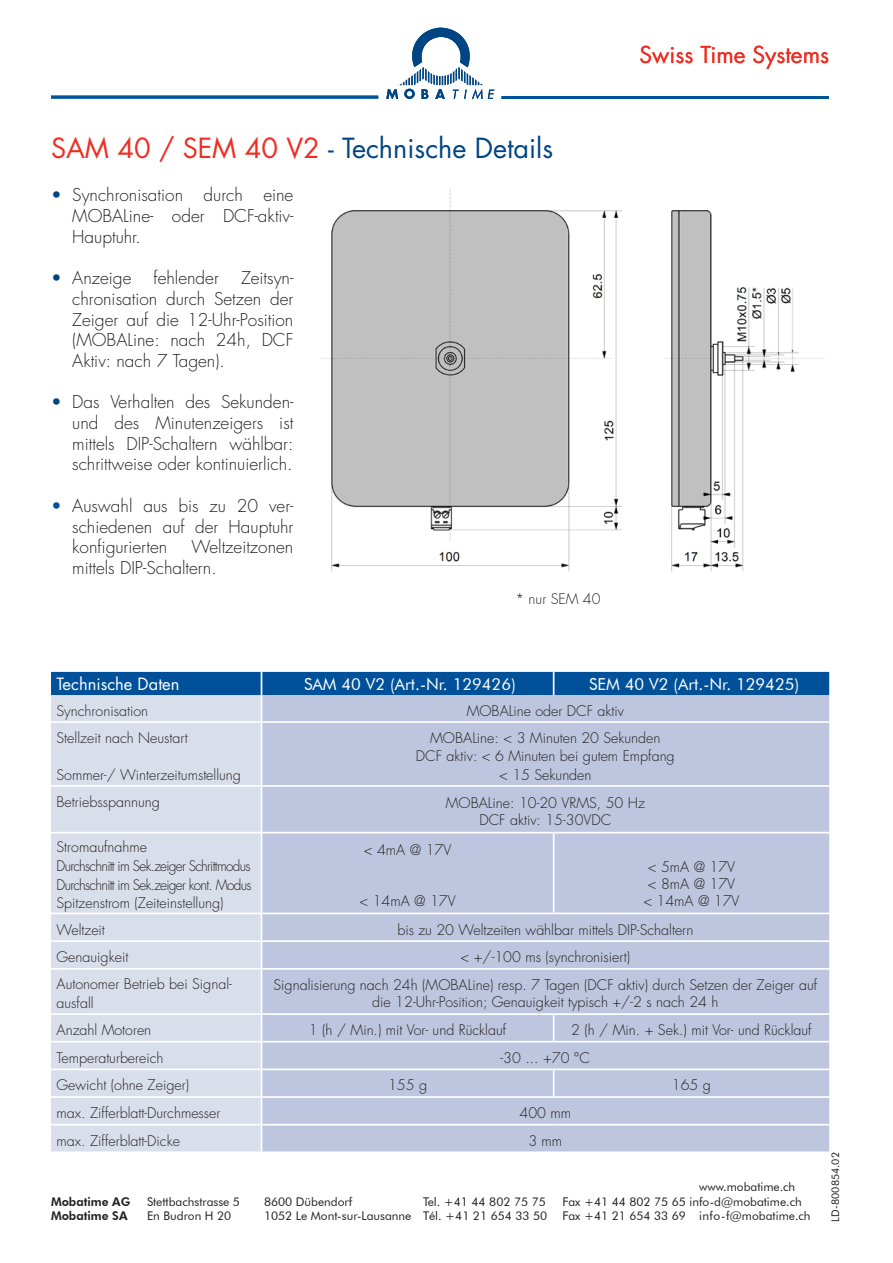
<style>
.page{position:relative;width:893px;height:1263px;background:#fff}
.page>*{position:absolute;margin:0;border:0;box-sizing:border-box;transform-origin:0 0}
.titel2{font:27px "Futura Std";color:#004583}
.t1{font:22.65px "Futura";color:#ee2e22}
.Titelseitentext{font:300 17.25px/20.7px "Futura Std";color:#231f20;text-align:justify}
.t2{font:16.5px "Futura BT";color:#fff}
.Tabellen_Headlines{font:16.5px "Futura Std";color:#fff}
.Textkörper{font:300 14.25px/17.1px "Futura Std";color:#231f20;text-align:center}
.Textkörper-2{font:300 14.25px/18.8px "Futura Std";letter-spacing:-.05em;color:#231f20}
.Headlines_im_Fliesst{font:300 14.25px "Futura Std";color:#231f20}
.klein{font:12px "Futura BT";color:#231f20}
.klein-2{font:800 12px "Futura BT";color:#231f20}
.Text3{font:10.5px "Futura BT";color:#231f20}
.s1{color:#ee2e22}
.s2{color:#004583}
.s3{color:#01529a}
</style>
<div class="page">
<img style="left:321px;top:189px;width:503px;height:383px">
<svg style="left:386px;top:28px;width:108px;height:71px"></svg>
<hr style="left:51px;top:96px;width:327px;height:3px;background:#01529a">
<hr style="left:501px;top:96px;width:328px;height:3px;background:#01529a">
<div style="left:51px;top:723px;width:210px;height:428px;background:#d9deeb"></div>
<div style="left:262px;top:723px;width:567px;height:428px;background:#bdc6de"></div>
<hr style="left:51px;top:785px;width:210px;height:2px;background:#fff">
<hr style="left:262px;top:785px;width:292px;height:2px;background:#fff">
<hr style="left:554px;top:785px;width:275px;height:2px;background:#fff">
<hr style="left:51px;top:832px;width:210px;height:1px;background:#fff">
<hr style="left:262px;top:832px;width:292px;height:1px;background:#fff">
<hr style="left:554px;top:832px;width:275px;height:1px;background:#fff">
<hr style="left:51px;top:912px;width:210px;height:2px;background:#fff">
<hr style="left:262px;top:912px;width:292px;height:2px;background:#fff">
<hr style="left:554px;top:912px;width:275px;height:2px;background:#fff">
<hr style="left:51px;top:940px;width:210px;height:2px;background:#fff">
<hr style="left:262px;top:940px;width:292px;height:2px;background:#fff">
<hr style="left:554px;top:940px;width:275px;height:2px;background:#fff">
<hr style="left:51px;top:968px;width:210px;height:2px;background:#fff">
<hr style="left:262px;top:968px;width:292px;height:2px;background:#fff">
<hr style="left:554px;top:968px;width:275px;height:2px;background:#fff">
<hr style="left:51px;top:1013px;width:210px;height:2px;background:#fff">
<hr style="left:262px;top:1013px;width:292px;height:2px;background:#fff">
<hr style="left:554px;top:1013px;width:275px;height:2px;background:#fff">
<hr style="left:51px;top:1041px;width:210px;height:1px;background:#fff">
<hr style="left:262px;top:1041px;width:292px;height:1px;background:#fff">
<hr style="left:554px;top:1041px;width:275px;height:1px;background:#fff">
<hr style="left:51px;top:1068px;width:210px;height:2px;background:#fff">
<hr style="left:262px;top:1068px;width:292px;height:2px;background:#fff">
<hr style="left:554px;top:1068px;width:275px;height:2px;background:#fff">
<hr style="left:51px;top:1096px;width:210px;height:2px;background:#fff">
<hr style="left:262px;top:1096px;width:292px;height:2px;background:#fff">
<hr style="left:554px;top:1096px;width:275px;height:2px;background:#fff">
<hr style="left:51px;top:1124px;width:210px;height:1px;background:#fff">
<hr style="left:262px;top:1124px;width:292px;height:1px;background:#fff">
<hr style="left:554px;top:1124px;width:275px;height:1px;background:#fff">
<svg style="left:553px;top:1015px;width:1px;height:26px"></svg>
<svg style="left:553px;top:1070px;width:1px;height:26px"></svg>
<hr style="left:553px;top:833px;width:1px;height:79px;background:#fff">
<svg style="left:51px;top:672px;width:778px;height:50px;background:#6b94c1"></svg>
<p class="titel2" style="left:51px;top:131px;width:504px"><span class="s1">SAM 40 / SEM 40 V2</span> - Technische Details</p>
<p class="Titelseitentext" style="left:72px;top:185px;width:223px;text-indent:-21px"><span class="s2">•</span> Synchronisation durch eine MOBALine- oder DCF-aktiv-Hauptuhr.</p>
<p class="Titelseitentext" style="left:51px;top:268px;width:82px"><span class="s2">•</span> Anzeige</p>
<p class="Titelseitentext" style="left:154px;top:268px;width:67px">fehlender</p>
<p class="Titelseitentext" style="left:72px;top:268px;width:223px;text-indent:169px">Zeitsyn&shy;chronisation durch Setzen der Zeiger auf die 12-Uhr-Position (MOBALine: nach 24h, DCF Aktiv: nach 7 Tagen).</p>
<p class="Titelseitentext" style="left:72px;top:392px;width:223px;text-indent:-21px"><span class="s2">•</span> Das Verhalten des Sekunden&shy;und des Minutenzeigers ist mittels DIP-Schaltern wählbar: schrittweise oder kontinuierlich.</p>
<p class="Titelseitentext" style="left:72px;top:496px;width:223px;text-indent:-21px"><span class="s3">•</span> Auswahl aus bis zu 20 ver&shy;schiedenen auf der Hauptuhr konfigurierten</p>
<p class="Titelseitentext" style="left:72px;top:537px;width:223px;text-indent:119px">Weltzeitzonen mittels DIP-Schaltern.</p>
<p class="Headlines_im_Fliesst" style="left:515px;top:591px;width:87px">* nur SEM 40</p>
<h2 class="t1" style="left:639px;top:39px;width:191px">Swiss Time Systems</h2>
<p class="Tabellen_Headlines" style="left:57px;top:674px;width:125px">Technische Daten</p>
<p class="t2" style="left:304px;top:674px;width:213px">SAM 40 V2 (Art.-Nr. 129426)</p>
<p class="t2" style="left:589px;top:674px;width:212px">SEM 40 V2 (Art.-Nr. 129425)</p>
<p class="Textkörper" style="left:57px;top:703px;width:93px">Synchronisation</p>
<p class="Textkörper" style="left:467px;top:703px;width:159px">MOBALine oder DCF aktiv</p>
<p class="Textkörper" style="left:57px;top:729px;width:133px">Stellzeit nach Neustart</p>
<p class="Textkörper" style="left:57px;top:767px;width:186px">Sommer-/ Winterzeitumstellung</p>
<p class="Textkörper" style="left:430px;top:729px;width:232px">MOBALine: &lt; 3 Minuten 20 Sekunden</p>
<p class="Textkörper" style="left:416px;top:748px;width:260px">DCF aktiv: &lt; 6 Minuten bei gutem Empfang</p>
<p class="Textkörper" style="left:499px;top:767px;width:94px">&lt; 15 Sekunden</p>
<p class="Textkörper" style="left:57px;top:794px;width:105px">Betriebsspannung</p>
<p class="Textkörper" style="left:446px;top:795px;width:201px">MOBALine: 10-20 VRMS, 50 Hz</p>
<p class="Textkörper" style="left:479px;top:812px;width:133px">DCF aktiv: 15-30VDC</p>
<p class="Textkörper-2" style="left:57px;top:838px;width:197px">Stromaufnahme<br>Durchschnitt im Sek.zeiger Schrittmodus Durchschnitt im Sek.zeiger kont. Modus Spitzenstrom (Zeiteinstellung)</p>
<p class="Textkörper" style="left:364px;top:841px;width:89px">&lt; 4mA @ 17V</p>
<p class="Textkörper" style="left:643px;top:858px;width:98px">&lt; 5mA @ 17V &lt; 8mA @ 17V &lt; 14mA @ 17V</p>
<p class="Textkörper" style="left:359px;top:893px;width:98px">&lt; 14mA @ 17V</p>
<p class="Textkörper" style="left:57px;top:921px;width:50px">Weltzeit</p>
<p class="Textkörper" style="left:397px;top:921px;width:297px">bis zu 20 Weltzeiten wählbar mittels DIP-Schaltern</p>
<p class="Textkörper" style="left:57px;top:949px;width:73px">Genauigkeit</p>
<p class="Textkörper" style="left:460px;top:949px;width:171px">&lt; +/-100 ms (synchronisiert)</p>
<p class="Textkörper" style="left:57px;top:975px;width:177px;line-height:18.8px;text-align:left">Autonomer Betrieb bei Signal&shy;ausfall</p>
<p class="Textkörper" style="left:274px;top:977px;width:545px">Signalisierung nach 24h (MOBALine) resp. 7 Tagen (DCF aktiv) durch Setzen der Zeiger auf die 12-Uhr-Position; Genauigkeit typisch +/-2 s nach 24 h</p>
<p class="Textkörper" style="left:57px;top:1022px;width:96px">Anzahl Motoren</p>
<p class="Textkörper" style="left:309px;top:1022px;width:199px">1 (h / Min.) mit Vor- und Rücklauf</p>
<p class="Textkörper" style="left:571px;top:1022px;width:242px">2 (h / Min. + Sek.) mit Vor- und Rücklauf</p>
<p class="Textkörper" style="left:57px;top:1049px;width:109px">Temperaturbereich</p>
<p class="Textkörper" style="left:501px;top:1049px;width:91px">-30 ... +70 °C</p>
<p class="Textkörper" style="left:57px;top:1077px;width:134px">Gewicht (ohne Zeiger)</p>
<p class="Textkörper" style="left:388px;top:1077px;width:41px">155 g</p>
<p class="Textkörper" style="left:672px;top:1077px;width:41px">165 g</p>
<p class="Textkörper" style="left:57px;top:1105px;width:165px">max. Zifferblatt-Durchmesser</p>
<p class="Textkörper" style="left:520px;top:1105px;width:53px">400 mm</p>
<p class="Textkörper" style="left:57px;top:1132px;width:125px">max. Zifferblatt-Dicke</p>
<p class="Textkörper" style="left:528px;top:1132px;width:35px">3 mm</p>
<p class="klein" style="left:699px;top:1180px;width:98px">www.mobatime.ch</p>
<p class="klein-2" style="left:51px;top:1194px;width:81px">Mobatime AG</p>
<p class="klein" style="left:147px;top:1194px;width:95px">Stettbachstrasse 5</p>
<p class="klein" style="left:264px;top:1194px;width:90px">8600 Dübendorf</p>
<p class="klein" style="left:423px;top:1194px;width:124px">Tel. +41 44 802 75 75</p>
<p class="klein" style="left:563px;top:1194px;width:241px">Fax +41 44 802 75 65 info-d@mobatime.ch</p>
<p class="klein-2" style="left:51px;top:1208px;width:78px">Mobatime SA</p>
<p class="klein" style="left:147px;top:1208px;width:86px">En Budron H 20</p>
<p class="klein" style="left:264px;top:1208px;width:285px">1052 Le Mont-sur-Lausanne Tél. +41 21 654 33 50</p>
<p class="klein" style="left:563px;top:1208px;width:250px">Fax +41 21 654 33 69 info-f@mobatime.ch</p>
<p class="Text3" style="left:829px;top:1221px;width:71px;rotate:-90deg">LD-800854.02</p>
</div>
